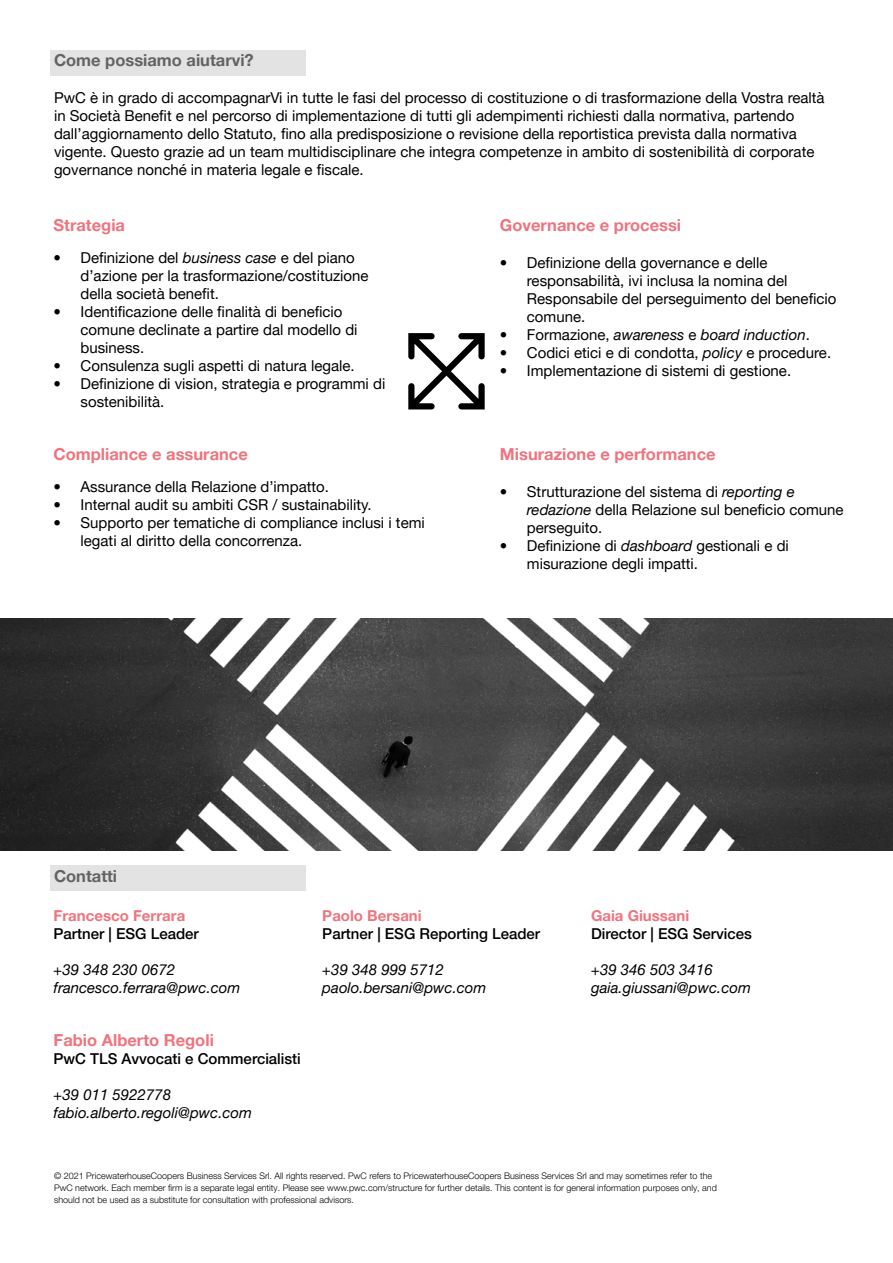
<style>
.page{position:relative;width:893px;height:1263px;background:#fff}
.page>*{position:absolute;margin:0;border:0;box-sizing:border-box;transform-origin:0 0}
.t1{font:700 16.5px "Helvetica Neue LT Pro";color:#ee747e}
.t2{font:700 16.5px "Helvetica Neue LT Pro";color:#646363}
.t3{font:15px/18px "Helvetica Neue LT Pro";color:#000}
.t4{font:italic 15px/18px "Helvetica Neue LT Pro";color:#000}
.t5{font:500 15px "Helvetica Neue LT Pro";color:#000}
.t6{font:700 15px "Helvetica Neue LT Pro";color:#ee747e}
.t7{font:300 9px/12px "Helvetica Neue LT Pro";color:#000}
.s1{font-style:italic}
.s2{font-style:normal}
</style>
<div class="page">
<div style="left:50px;top:866px;width:256px;height:25px;background:#e3e3e3"></div>
<div style="left:50px;top:50px;width:256px;height:25px;background:#e3e3e3"></div>
<svg style="left:408px;top:333px;width:77px;height:76px"></svg>
<img style="left:0;top:618px;width:893px;height:232px">
<p class="t2" style="left:54px;top:50px;width:201px">Come possiamo aiutarvi?</p>
<p class="t3" style="left:54px;top:88px;width:772px">PwC è in grado di accompagnarVi in tutte le fasi del processo di costituzione o di trasformazione della Vostra realtà in Società Benefit e nel percorso di implementazione di tutti gli adempimenti richiesti dalla normativa, partendo dall’aggiornamento dello Statuto, fino alla predisposizione o revisione della reportistica prevista dalla normativa vigente. Questo grazie ad un team multidisciplinare che integra competenze in ambito di sostenibilità di corporate governance nonché in materia legale e fiscale.</p>
<p class="t1" style="left:54px;top:215px;width:73px">Strategia</p>
<p class="t3" style="left:81px;top:248px;width:290px;text-indent:-27px">• Definizione del <span class="s1">business case</span> e del piano d’azione per la trasformazione/costituzione della società benefit.</p>
<p class="t3" style="left:81px;top:302px;width:279px;text-indent:-27px">• Identificazione delle finalità di beneficio comune declinate a partire dal modello di business.</p>
<p class="t3" style="left:54px;top:356px;width:303px">• Consulenza sugli aspetti di natura legale.</p>
<p class="t3" style="left:81px;top:374px;width:306px;text-indent:-27px">• Definizione di vision, strategia e programmi di sostenibilità.</p>
<p class="t1" style="left:54px;top:444px;width:196px">Compliance e assurance</p>
<p class="t3" style="left:54px;top:477px;width:277px">• Assurance della Relazione d’impatto.</p>
<p class="t3" style="left:54px;top:495px;width:320px">• Internal audit su ambiti CSR / sustainability.</p>
<p class="t3" style="left:81px;top:513px;width:346px;text-indent:-27px">• Supporto per tematiche di compliance inclusi i temi legati al diritto della concorrenza.</p>
<p class="t1" style="left:500px;top:215px;width:183px">Governance e processi</p>
<p class="t3" style="left:527px;top:253px;width:311px;text-indent:-27px">• Definizione della governance e delle responsabilità, ivi inclusa la nomina del Responsabile del perseguimento del beneficio comune.</p>
<p class="t4" style="left:500px;top:325px;width:312px"><span class="s2">• Formazione,</span> awareness <span class="s2">e</span> board induction<span class="s2">.</span></p>
<p class="t3" style="left:500px;top:343px;width:333px">• Codici etici e di condotta, <span class="s1">policy</span> e procedure.</p>
<p class="t3" style="left:500px;top:361px;width:293px">• Implementazione di sistemi di gestione.</p>
<p class="t1" style="left:500px;top:444px;width:217px">Misurazione e performance</p>
<p class="t3" style="left:527px;top:482px;width:318px;text-indent:-27px">• Strutturazione del sistema di <span class="s1">reporting e redazione</span> della Relazione sul beneficio comune perseguito.</p>
<p class="t3" style="left:527px;top:536px;width:263px;text-indent:-27px">• Definizione di <span class="s1">dashboard</span> gestionali e di misurazione degli impatti.</p>
<p class="t2" style="left:54px;top:866px;width:65px">Contatti</p>
<p class="t6" style="left:54px;top:906px;width:133px">Francesco Ferrara</p>
<p class="t5" style="left:54px;top:924px;width:147px">Partner | ESG Leader</p>
<p class="t4" style="left:54px;top:960px;width:188px">+39 348 230 0672 francesco.ferrara@pwc.com</p>
<p class="t1" style="left:54px;top:1030px;width:162px">Fabio Alberto Regoli</p>
<p class="t5" style="left:54px;top:1050px;width:249px">PwC TLS Avvocati e Commercialisti</p>
<p class="t4" style="left:54px;top:1085px;width:200px">+39 011 5922778 fabio.alberto.regoli@pwc.com</p>
<p class="t6" style="left:322px;top:906px;width:101px">Paolo Bersani</p>
<p class="t5" style="left:322px;top:924px;width:219px">Partner | ESG Reporting Leader</p>
<p class="t4" style="left:322px;top:960px;width:165px">+39 348 999 5712 paolo.bersani@pwc.com</p>
<p class="t6" style="left:591px;top:906px;width:100px">Gaia Giussani</p>
<p class="t5" style="left:591px;top:924px;width:162px">Director | ESG Services</p>
<p class="t4" style="left:591px;top:960px;width:161px">+39 346 503 3416 gaia.giussani@pwc.com</p>
<p class="t7" style="left:54px;top:1170px;width:664px">© 2021 PricewaterhouseCoopers Business Services Srl. All rights reserved. PwC refers to PricewaterhouseCoopers Business Services Srl and may sometimes refer to the<br>PwC network. Each member firm is a separate legal entity. Please see www.pwc.com/structure for further details. This content is for general information purposes only, and should not be used as a substitute for consultation with professional advisors.</p>
</div>
